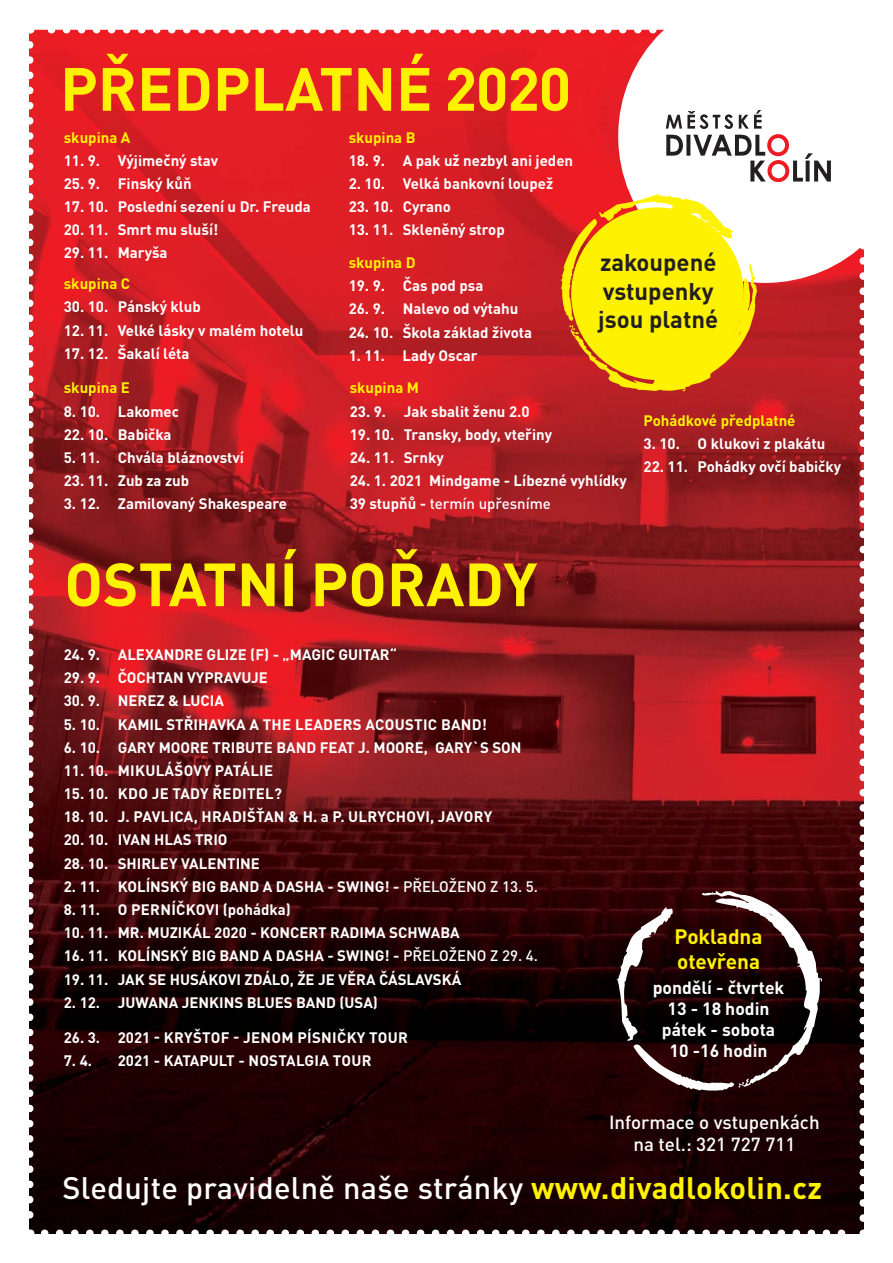
<style>
.page{position:relative;width:893px;height:1263px;background:#fff}
.page>*{position:absolute;margin:0;border:0;box-sizing:border-box;transform-origin:0 0}
.t1{font:700 60px "DIN Pro";color:#fff200}
.t2{font:500 30.75px "DIN Pro";letter-spacing:.01em;color:#fff}
.t3{font:700 23.85px/28.7px "DIN Pro";color:#231f20}
.t4{font:700 20.7px/24.9px "DIN Pro";color:#fff200}
.t5{font:500 18.75px/22.5px "DIN Pro";color:#fff;text-align:center}
.t6{font:700 17.55px/21px "DIN Pro";color:#fff;text-align:center}
.t7{font:700 15px/23.2px "DIN Pro";color:#fff}
.t8{font:700 15px "DIN Pro";letter-spacing:.02em;color:#fff}
.t9{font:700 15px "DIN Pro";color:#fff200}
.s1{font-weight:500}
.s2{font-weight:700;color:#fff200}
</style>
<div class="page">
<img style="left:30px;top:31px;width:833px;height:1202px">
<svg style="left:618px;top:31px;width:241px;height:252px"></svg>
<svg style="left:666px;top:110px;width:165px;height:72px"></svg>
<svg style="left:45px;top:1229px;width:811px;height:5px"></svg>
<svg style="left:37px;top:29px;width:811px;height:5px"></svg>
<img style="left:29px;top:45px;width:5px;height:1188px">
<svg style="left:859px;top:31px;width:5px;height:1187px"></svg>
<svg style="left:617px;top:891px;width:205px;height:199px;background:#372021"></svg>
<svg style="left:561px;top:194px;width:196px;height:197px;background:#f4c91c"></svg>
<h1 class="t1" style="left:60px;top:68px;width:513px">PŘEDPLATNÉ 2020</h1>
<p class="t9" style="left:64px;top:132px;width:68px">skupina A</p>
<p class="t7" style="left:64px;top:150px;width:156px">11. 9. Výjimečný stav</p>
<p class="t7" style="left:64px;top:174px;width:129px">25. 9. Finský kůň</p>
<p class="t7" style="left:64px;top:197px;width:249px">17. 10. Poslední sezení u Dr. Freuda</p>
<p class="t7" style="left:64px;top:220px;width:156px">20. 11. Smrt mu sluší!</p>
<p class="t7" style="left:64px;top:243px;width:105px">29. 11. Maryša</p>
<p class="t9" style="left:64px;top:279px;width:68px">skupina C</p>
<p class="t7" style="left:64px;top:297px;width:139px">30. 10. Pánský klub</p>
<p class="t7" style="left:64px;top:320px;width:241px">12. 11. Velké lásky v malém hotelu</p>
<p class="t7" style="left:64px;top:344px;width:127px">17. 12. Šakalí léta</p>
<p class="t9" style="left:349px;top:132px;width:68px">skupina B</p>
<p class="t7" style="left:349px;top:150px;width:226px">18. 9. A pak už nezbyl ani jeden</p>
<p class="t7" style="left:349px;top:174px;width:206px">2. 10. Velká bankovní loupež</p>
<p class="t7" style="left:349px;top:197px;width:104px">23. 10. Cyrano</p>
<p class="t7" style="left:349px;top:220px;width:158px">13. 11. Skleněný strop</p>
<p class="t9" style="left:349px;top:257px;width:68px">skupina D</p>
<p class="t7" style="left:349px;top:276px;width:136px">19. 9. Čas pod psa</p>
<p class="t7" style="left:349px;top:299px;width:171px">26. 9. Nalevo od výtahu</p>
<p class="t7" style="left:349px;top:322px;width:185px">24. 10. Škola základ života</p>
<p class="t7" style="left:349px;top:345px;width:131px">1. 11. Lady Oscar</p>
<h3 class="t3" style="left:598px;top:251px;width:121px">zakoupené vstupenky jsou platné</h3>
<p class="t9" style="left:64px;top:383px;width:68px">skupina E</p>
<p class="t7" style="left:64px;top:401px;width:117px">8. 10. Lakomec</p>
<p class="t7" style="left:64px;top:424px;width:109px">22. 10. Babička</p>
<p class="t7" style="left:64px;top:448px;width:182px">5. 11. Chvála bláznovství</p>
<p class="t7" style="left:64px;top:471px;width:127px">23. 11. Zub za zub</p>
<p class="t7" style="left:64px;top:494px;width:225px">3. 12. Zamilovaný Shakespeare</p>
<h1 class="t1" style="left:64px;top:563px;width:474px">OSTATNÍ POŘADY</h1>
<p class="t9" style="left:350px;top:383px;width:71px">skupina M</p>
<p class="t7" style="left:350px;top:401px;width:181px">23. 9. Jak sbalit ženu 2.0</p>
<p class="t7" style="left:350px;top:424px;width:204px">19. 10. Transky, body, vteřiny</p>
<p class="t7" style="left:350px;top:448px;width:96px">24. 11. Srnky</p>
<p class="t7" style="left:350px;top:471px;width:279px">24. 1. 2021 Mindgame - Líbezné vyhlídky<br>39 stupňů - <span class="s1">termín upřesníme</span></p>
<p class="t7" style="left:64px;top:645px;width:335px">24. 9. ALEXANDRE GLIZE (F) - „MAGIC GUITAR“</p>
<p class="t7" style="left:64px;top:668px;width:206px">29. 9. ČOCHTAN VYPRAVUJE</p>
<p class="t7" style="left:64px;top:691px;width:162px">30. 9. NEREZ &amp; LUCIA</p>
<p class="t7" style="left:64px;top:714px;width:425px">5. 10. KAMIL STŘIHAVKA A THE LEADERS ACOUSTIC BAND!</p>
<p class="t7" style="left:64px;top:737px;width:459px">6. 10. GARY MOORE TRIBUTE BAND FEAT J. MOORE, GARY`S SON</p>
<p class="t8" style="left:64px;top:765px;width:211px">11. 10. MIKULÁŠOVY PATÁLIE</p>
<p class="t8" style="left:64px;top:788px;width:220px">15. 10. KDO JE TADY ŘEDITEL?</p>
<p class="t8" style="left:64px;top:812px;width:430px">18. 10. J. PAVLICA, HRADIŠŤAN &amp; H. a P. ULRYCHOVI, JAVORY</p>
<p class="t7" style="left:64px;top:830px;width:165px">20. 10. IVAN HLAS TRIO</p>
<p class="t7" style="left:64px;top:853px;width:198px">28. 10. SHIRLEY VALENTINE</p>
<p class="t7" style="left:64px;top:877px;width:476px">2. 11. KOLÍNSKÝ BIG BAND A DASHA - SWING! - <span class="s1">PŘELOŽENO Z 13. 5.</span></p>
<p class="t7" style="left:64px;top:900px;width:228px">8. 11. O PERNÍČKOVI (pohádka)</p>
<p class="t7" style="left:64px;top:923px;width:397px">10. 11. MR. MUZIKÁL 2020 - KONCERT RADIMA SCHWABA</p>
<p class="t7" style="left:64px;top:946px;width:476px">16. 11. KOLÍNSKÝ BIG BAND A DASHA - SWING! - <span class="s1">PŘELOŽENO Z 29. 4.</span></p>
<p class="t7" style="left:64px;top:969px;width:399px">19. 11. JAK SE HUSÁKOVI ZDÁLO, ŽE JE VĚRA ČÁSLAVSKÁ</p>
<p class="t7" style="left:64px;top:992px;width:316px">2. 12. JUWANA JENKINS BLUES BAND (USA)</p>
<p class="t8" style="left:64px;top:1032px;width:346px">26. 3. 2021 - KRYŠTOF - JENOM PÍSNIČKY TOUR</p>
<p class="t7" style="left:64px;top:1051px;width:30px">7. 4.</p>
<p class="t7" style="left:118px;top:1051px;width:255px">2021 - KATAPULT - NOSTALGIA TOUR</p>
<p class="t9" style="left:643px;top:415px;width:153px">Pohádkové předplatné</p>
<p class="t7" style="left:643px;top:434px;width:183px">3. 10. O klukovi z plakátu</p>
<p class="t7" style="left:643px;top:457px;width:199px">22. 11. Pohádky ovčí babičky</p>
<h3 class="t4" style="left:675px;top:926px;width:90px">Pokladna otevřena</h3>
<p class="t6" style="left:653px;top:979px;width:133px">pondělí - čtvrtek<br>13 - 18 hodin pátek - sobota<br>10 -16 hodin</p>
<p class="t5" style="left:609px;top:1113px;width:212px">Informace o vstupenkách na tel.: 321 727 711</p>
<h2 class="t2" style="left:62px;top:1177px;width:761px">Sledujte pravidelně naše stránky <span class="s2">www.divadlokolin.cz</span></h2>
</div>
